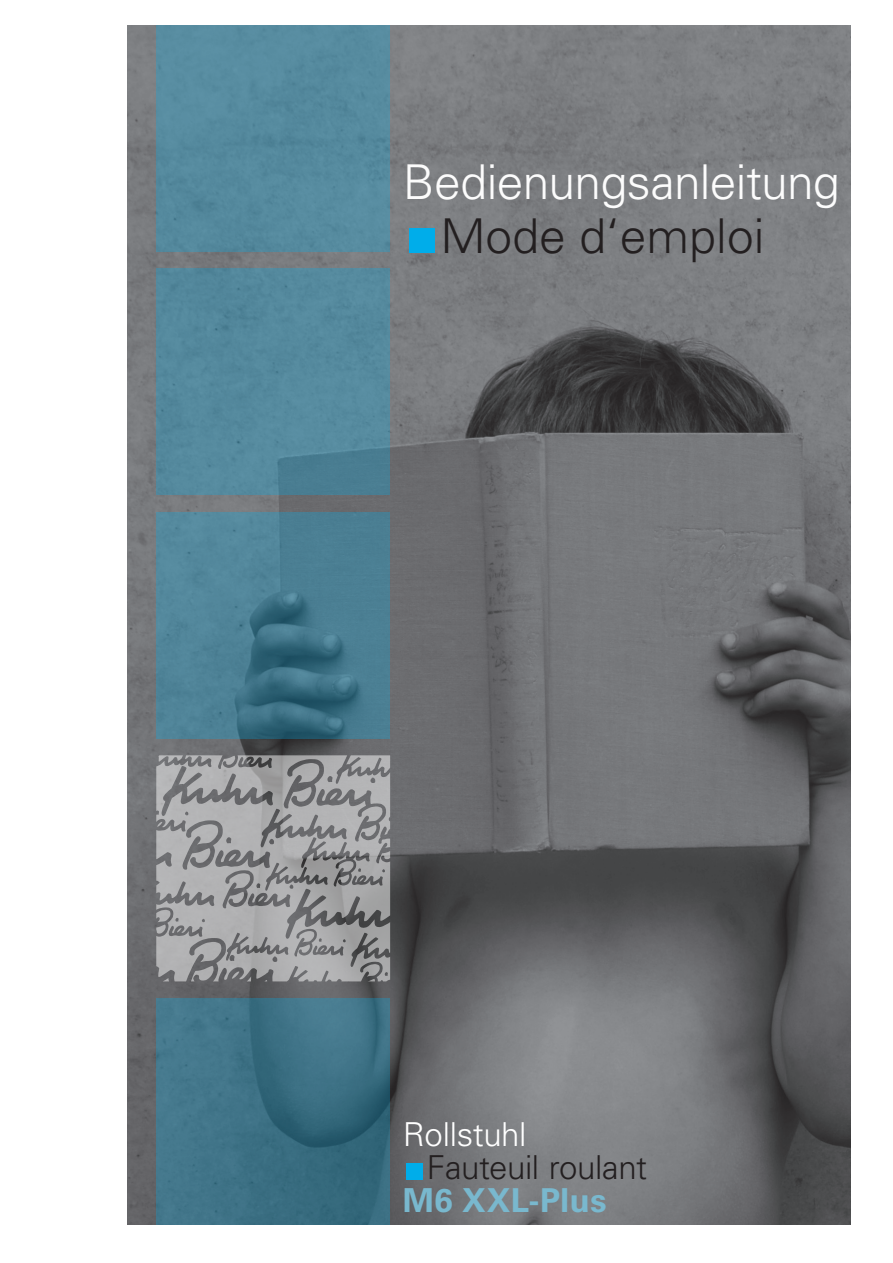
<style>
.page{position:relative;width:893px;height:1263px;background:#fff}
.page>*{position:absolute;margin:0;border:0;box-sizing:border-box;transform-origin:0 0}
.t1{font:300 48px "Univers LT";letter-spacing:-.015em;color:#fcfcfc}
.t2{font:300 48px "Univers LT";letter-spacing:.005em;color:#231f20}
.t3{font:300 33px "Univers LT";letter-spacing:-.01em;color:#231f20}
.t4{font:700 33px "Univers LT";letter-spacing:.005em;color:#79b8ce}
.t5{font:300 33px "Univers LT";letter-spacing:-.01em;color:#fff}
</style>
<div class="page">
<img style="left:128px;top:26px;width:722px;height:1199px">
<div style="left:409px;top:228px;width:25px;height:25px;background:#00adea"></div>
<div style="left:156px;top:269px;width:234px;height:226px;background:#54899e"></div>
<svg style="left:156px;top:512px;width:234px;height:226px;background:#487c90"></svg>
<svg style="left:156px;top:998px;width:234px;height:227px;background:#3c7084"></svg>
<div style="left:156px;top:26px;width:234px;height:226px;background:#568b9f"></div>
<svg style="left:156px;top:755px;width:234px;height:226px;background:#979899"></svg>
<div style="left:406px;top:1163px;width:16px;height:16px;background:#00adea"></div>
<p class="t1" style="left:403px;top:153px;width:438px">Bedienungsanleitung</p>
<p class="t2" style="left:440px;top:207px;width:326px">Mode d‘emploi</p>
<p class="t5" style="left:403px;top:1115px;width:125px">Rollstuhl</p>
<p class="t3" style="left:427px;top:1148px;width:222px">Fauteuil roulant</p>
<p class="t4" style="left:403px;top:1181px;width:205px">M6 XXL-Plus</p>
</div>
